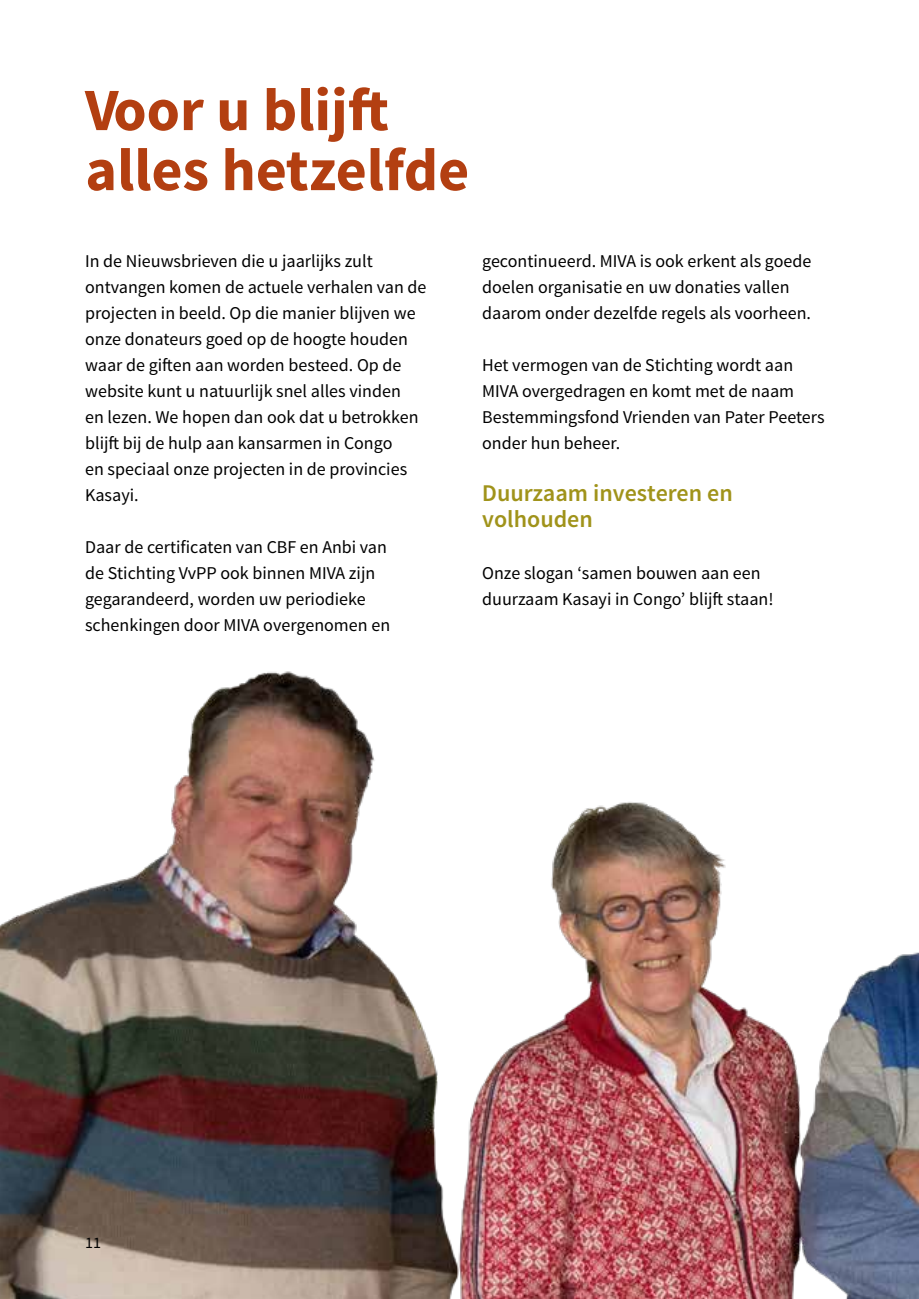
<style>
.page{position:relative;width:919px;height:1299px;background:#fff}
.page>*{position:absolute;margin:0;border:0;box-sizing:border-box;transform-origin:0 0}
.t1{font:700 60px/60px "Source Sans Pro";color:#b33f11}
.t2{font:600 24px/26px "Source Sans Pro";color:#a0931a}
.t3{font:18px/26px "Source Sans Pro";color:#000}
.t4{font:16px "Source Sans Pro";color:#000}
</style>
<div class="page">
<hr style="left:918px;top:0;width:1px;height:1298px;background:#e2deca">
<img style="left:0;top:671px;width:918px;height:627px">
<h1 class="t1" style="left:85px;top:82px;width:385px">Voor u blijft alles hetzelfde</h1>
<p class="t3" style="left:85px;top:248px;width:343px">In de Nieuwsbrieven die u jaarlijks zult ontvangen komen de actuele verhalen van de projecten in beeld. Op die manier blijven we onze donateurs goed op de hoogte houden waar de giften aan worden besteed. Op de website kunt u natuurlijk snel alles vinden<br>en lezen. We hopen dan ook dat u betrokken blijft bij de hulp aan kansarmen in Congo<br>en speciaal onze projecten in de provincies Kasayi.</p>
<p class="t3" style="left:85px;top:534px;width:306px">Daar de certificaten van CBF en Anbi van de Stichting VvPP ook binnen MIVA zijn gegarandeerd, worden uw periodieke schenkingen door MIVA overgenomen en</p>
<p class="t3" style="left:482px;top:248px;width:331px">gecontinueerd. MIVA is ook erkent als goede doelen organisatie en uw donaties vallen daarom onder dezelfde regels als voorheen.</p>
<p class="t3" style="left:482px;top:352px;width:344px">Het vermogen van de Stichting wordt aan MIVA overgedragen en komt met de naam Bestemmingsfond Vrienden van Pater Peeters onder hun beheer.</p>
<h2 class="t2" style="left:482px;top:481px;width:252px">Duurzaam investeren en volhouden</h2>
<p class="t3" style="left:482px;top:560px;width:293px">Onze slogan ‘samen bouwen aan een duurzaam Kasayi in Congo’ blijft staan!</p>
<p class="t4" style="left:85px;top:1232px;width:17px">11</p>
</div>
